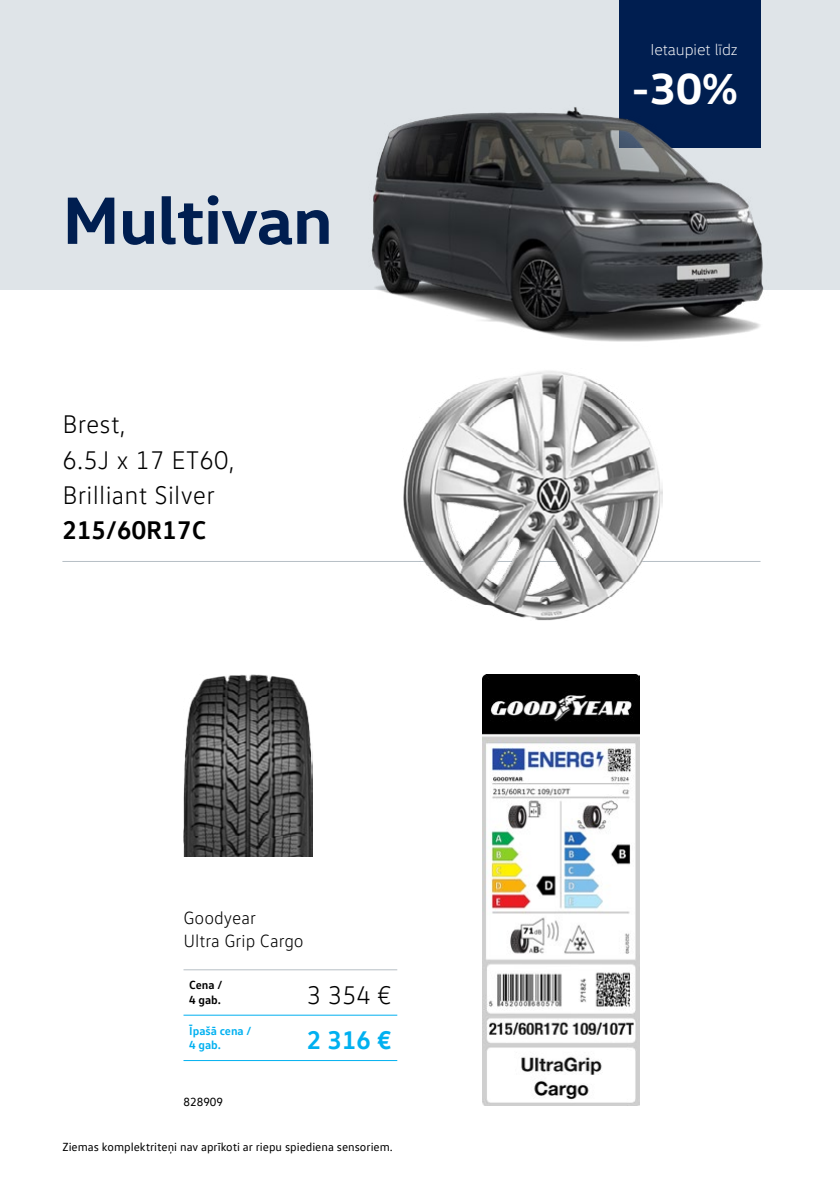
<style>
.page{position:relative;width:840px;height:1191px;background:#fff}
.page>*{position:absolute;margin:0;border:0;box-sizing:border-box;transform-origin:0 0}
.Headline_80pt{font:700 68px "VW Head";letter-spacing:-.01em;color:#001e50}
.Secondary_headline{font:700 44.2px "VW Head";color:#fff}
.Highlight_text_18pt{font:300 26px/35px "VW Text";letter-spacing:.01em;color:#000}
.Highlight_text_18pt-2{font:700 26px "VW Text";letter-spacing:.01em;color:#000}
.Copy_9pt{font:300 26px "VW Text";color:#000}
.Copy_9pt-2{font:700 26px "VW Text";color:#00b0f0}
.Copy_9pt-3{font:300 18px/22.6px "VW Text";color:#000}
.Secondary_headline-2{font:300 16.2px "VW Head";color:#fff}
.Copy_9pt-4{font:12px "VW Text";color:#000}
.Copy_9pt-5{font:700 12px/14.4px "VW Text";color:#00b0f0}
.Copy_9pt-6{font:700 12px/14.4px "VW Text";color:#000}
</style>
<div class="page">
<div style="left:0;top:0;width:839px;height:289px;background:#dfe4e8"></div>
<div style="left:618px;top:0;width:142px;height:147px;background:#001e50"></div>
<hr style="left:183px;top:969px;width:214px;height:1px;background:#b6bfc5">
<hr style="left:183px;top:1014px;width:214px;height:1px;background:#00b0f0">
<hr style="left:183px;top:1060px;width:214px;height:1px;background:#00b0f0">
<img style="left:183px;top:674px;width:129px;height:182px">
<img style="left:482px;top:675px;width:157px;height:431px">
<hr style="left:62px;top:561px;width:698px;height:1px;background:#b6bfc5">
<img style="left:403px;top:415px;width:259px;height:205px">
<img style="left:306px;top:44px;width:514px;height:371px">
<p class="Headline_80pt" style="left:62px;top:176px;width:271px">Multivan</p>
<p class="Highlight_text_18pt" style="left:62px;top:407px;width:173px">Brest,<br>6.5J x 17 ET60,<br>Brilliant Silver</p>
<p class="Highlight_text_18pt-2" style="left:62px;top:513px;width:145px">215/60R17C</p>
<p class="Copy_9pt-3" style="left:183px;top:906px;width:122px">Goodyear<br>Ultra Grip Cargo</p>
<p class="Copy_9pt-6" style="left:189px;top:977px;width:35px">Cena /<br>4 gab.</p>
<p class="Copy_9pt-5" style="left:189px;top:1023px;width:64px">Īpašā cena /<br>4 gab.</p>
<p class="Copy_9pt-4" style="left:183px;top:1094px;width:41px">828909</p>
<p class="Copy_9pt" style="left:306px;top:979px;width:86px">3 354 €</p>
<p class="Copy_9pt-2" style="left:306px;top:1023px;width:86px">2 316 €</p>
<p class="Copy_9pt-4" style="left:62px;top:1139px;width:332px">Ziemas komplektriteņi nav aprīkoti ar riepu spiediena sensoriem.</p>
<p class="Secondary_headline-2" style="left:650px;top:40px;width:89px">Ietaupiet līdz</p>
<p class="Secondary_headline" style="left:631px;top:59px;width:108px">-30%</p>
</div>
